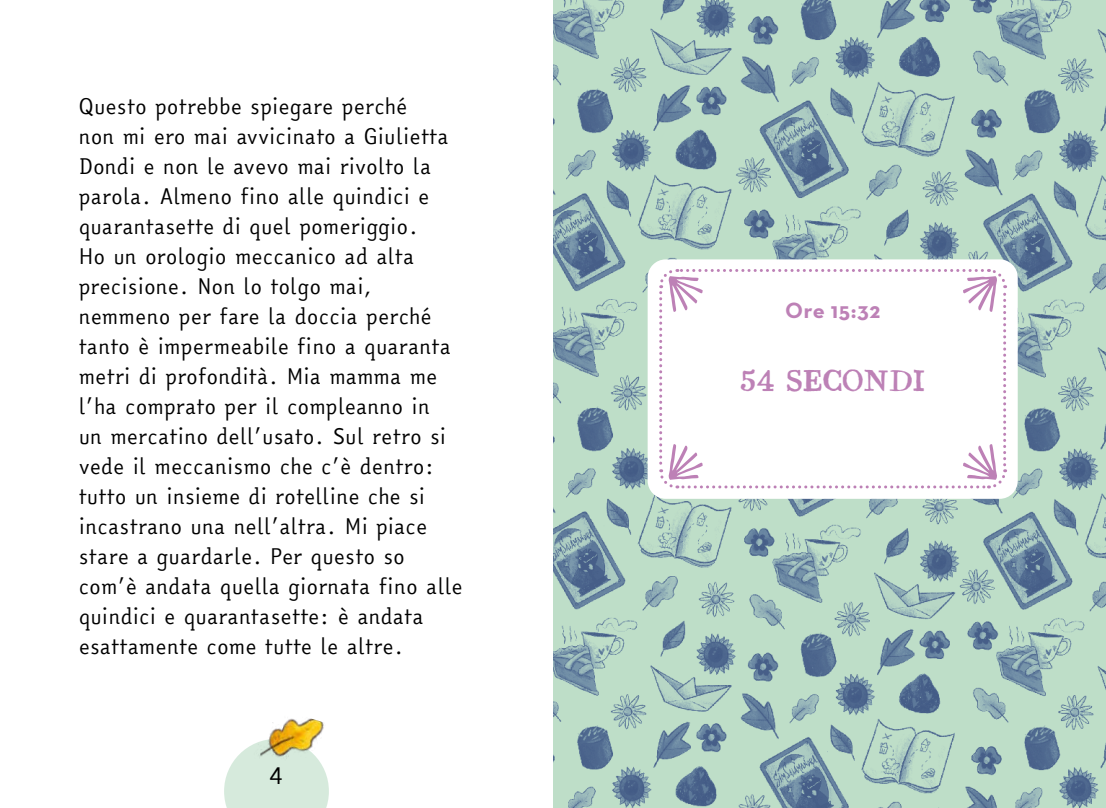
<style>
.page{position:relative;width:1106px;height:808px;background:#fff}
.page>*{position:absolute;margin:0;border:0;box-sizing:border-box;transform-origin:0 0}
.t1{font:30px "Bodoni Hand";letter-spacing:.03em;color:#bd81b6}
.t2{font:24px "Easy Reading PRO";color:#000}
.t3{font:700 22.5px "Neutra Text";letter-spacing:.02em;color:#bd81b6}
.t4{font:21px/30px "Easy Reading PRO";color:#000}
</style>
<div class="page">
<img style="left:553px;top:0;width:553px;height:808px">
<div style="left:647px;top:259px;width:370px;height:240px;background:#fff;border-radius:18px"></div>
<svg style="left:659px;top:269px;width:348px;height:220px"></svg>
<svg style="left:224px;top:751px;width:105px;height:57px;background:#daecdf"></svg>
<img style="left:243px;top:718px;width:86px;height:75px">
<p class="t4" style="left:79px;top:91px;width:385px">Questo potrebbe spiegare perché<br>non mi ero mai avvicinato a Giulietta Dondi e non le avevo mai rivolto la parola. Almeno fino alle quindici e quarantasette di quel pomeriggio.<br>Ho un orologio meccanico ad alta precisione. Non lo tolgo mai, nemmeno per fare la doccia perché tanto è impermeabile fino a quaranta metri di profondità. Mia mamma me l’ha comprato per il compleanno in<br>un mercatino dell’usato. Sul retro si vede il meccanismo che c’è dentro: tutto un insieme di rotelline che si incastrano una nell’altra. Mi piace stare a guardarle. Per questo so com’è andata quella giornata fino alle quindici e quarantasette: è andata esattamente come tutte le altre.</p>
<p class="t2" style="left:269px;top:757px;width:17px">4</p>
<p class="t3" style="left:785px;top:296px;width:97px">Ore 15:32</p>
<h1 class="t1" style="left:740px;top:368px;width:186px">54 SECONDI</h1>
</div>
